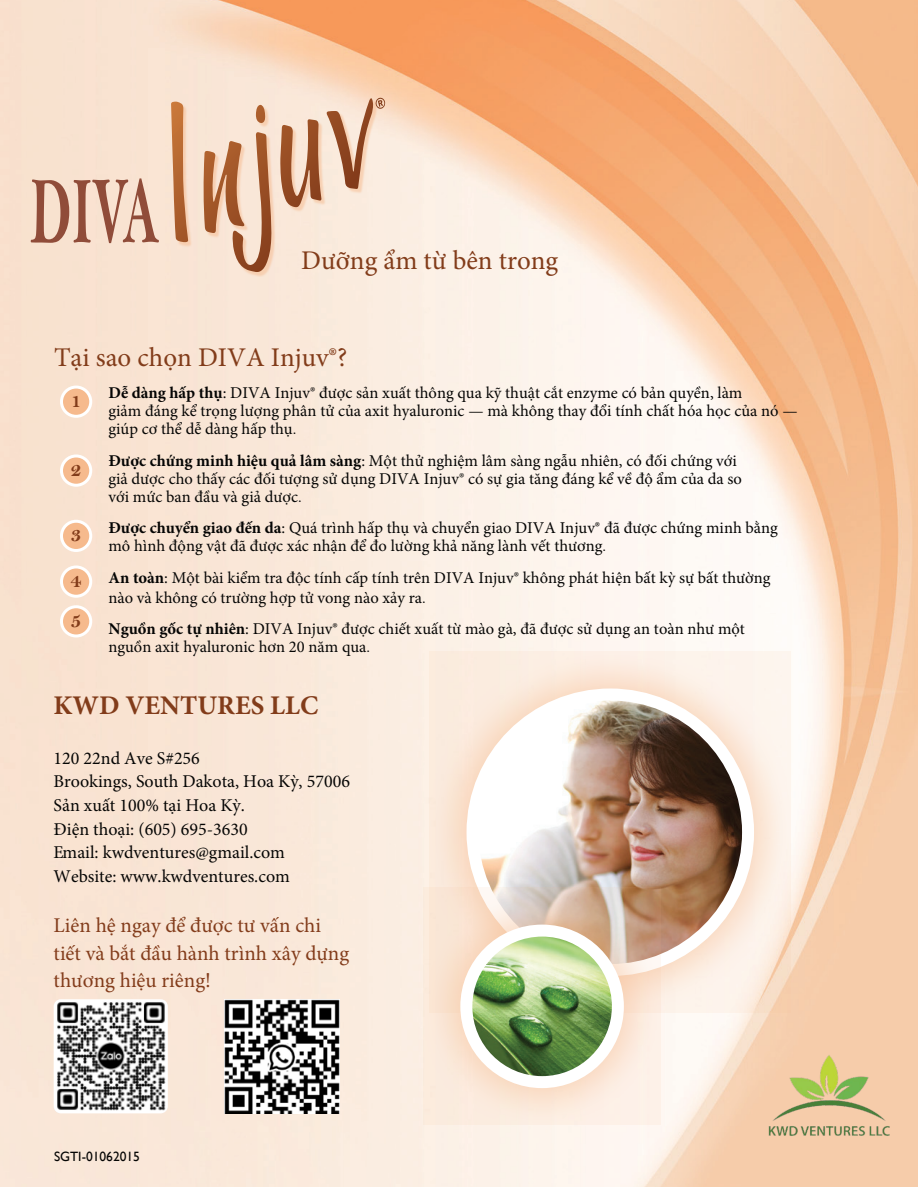
<style>
.page{position:relative;width:918px;height:1188px;background:#fff}
.page>*{position:absolute;margin:0;border:0;box-sizing:border-box;transform-origin:0 0}
.t1{font:95.7px "Bell MT Bold";color:#904c39;scale:.55 1}
.t2{font:27px "Minion Pro";color:#823c1a}
.t3{font:700 27px "Minion Pro";color:#823c1a}
.t4{font:21px/27.6px "Minion Pro";color:#833c1b}
.t5{font:21px/45.8px "Bell MT Bold";color:#823c1a}
.t6{font:18px/23.7px "Minion Pro";color:#050504}
.t7{font:16.5px/18.1px "Minion Pro";color:#050504}
.t8{font:13.5px "Gill Sans";color:#050504}
.s1{font-weight:700}
.s2{font-family:"Bell"}
</style>
<div class="page">
<img style="left:0;top:0;width:918px;height:1186px">
<svg style="left:429px;top:651px;width:362px;height:362px;background:#fbecdf"></svg>
<img style="left:473px;top:694px;width:274px;height:276px">
<div style="left:467px;top:689px;width:287px;height:287px;border:12px solid #fff;border-radius:50%"></div>
<svg style="left:424px;top:888px;width:237px;height:237px;background:#f0dbcb"></svg>
<img style="left:466px;top:931px;width:152px;height:151px;border-radius:76px">
<div style="left:460px;top:925px;width:164px;height:163px;border:12px solid #fff;border-radius:50%"></div>
<div style="left:62px;top:387px;width:29px;height:29px;background:#f6ba8d;border-radius:50%"></div>
<div style="left:60px;top:386px;width:32px;height:32px;border:3px solid #fff;border-radius:50%"></div>
<div style="left:62px;top:456px;width:29px;height:29px;background:#f6ba8d;border-radius:50%"></div>
<div style="left:60px;top:454px;width:32px;height:33px;border:3px solid #fff;border-radius:50%"></div>
<div style="left:62px;top:521px;width:29px;height:29px;background:#f6ba8d;border-radius:50%"></div>
<div style="left:60px;top:520px;width:32px;height:32px;border:3px solid #fff;border-radius:50%"></div>
<div style="left:62px;top:567px;width:29px;height:29px;background:#f6ba8d;border-radius:50%"></div>
<div style="left:60px;top:566px;width:32px;height:32px;border:3px solid #fff;border-radius:50%"></div>
<div style="left:62px;top:607px;width:29px;height:29px;background:#f6ba8d;border-radius:50%"></div>
<div style="left:60px;top:605px;width:32px;height:33px;border:3px solid #fff;border-radius:50%"></div>
<img style="left:225px;top:1000px;width:114px;height:114px">
<img style="left:54px;top:999px;width:114px;height:114px">
<img style="left:163px;top:89px;width:226px;height:187px">
<svg style="left:171px;top:98px;width:214px;height:174px;background:#e3c3ac"></svg>
<img style="left:745px;top:1030px;width:168px;height:156px">
<h1 class="t1" style="left:31px;top:154px;width:235px">DIVA</h1>
<h2 class="t2" style="left:301px;top:242px;width:259px">Dưỡng ẩm từ bên trong</h2>
<h2 class="t2" style="left:54px;top:339px;width:295px">Tại sao chọn DIVA Injuv®?</h2>
<p class="t5" style="left:71px;top:378px;width:13px">1</p>
<p class="t7" style="left:108px;top:384px;width:691px"><span class="s1">Dễ dàng hấp thụ</span>: DIVA Injuv® được sản xuất thông qua kỹ thuật cắt enzyme có bản quyền, làm<br>giảm đáng kể trọng lượng phân tử của axit hyaluronic — mà không thay đổi tính chất hóa học của nó — giúp cơ thể dễ dàng hấp thụ<span class="s2">.</span></p>
<p class="t7" style="left:108px;top:452px;width:635px"><span class="s1">Được chứng minh hiệu quả lâm sàng</span>: Một thử nghiệm lâm sàng ngẫu nhiên, có đối chứng với giả dược cho thấy các đối tượng sử dụng DIVA Injuv® có sự gia tăng đáng kể về độ ẩm của da so với mức ban đầu và giả dược<span class="s2">.</span></p>
<p class="t7" style="left:108px;top:519px;width:671px"><span class="s1">Được chuyển giao đến da</span>: Quá trình hấp thụ và chuyển giao DIVA Injuv® đã được chứng minh bằng mô hình động vật đã được xác nhận để đo lường khả năng lành vết thương<span class="s2">.</span></p>
<p class="t7" style="left:108px;top:568px;width:664px;line-height:20px"><span class="s1">An toàn</span>: Một bài kiểm tra độc tính cấp tính trên DIVA Injuv® không phát hiện bất kỳ sự bất thường nào và không có trường hợp tử vong nào xảy ra<span class="s2">.</span></p>
<p class="t7" style="left:108px;top:620px;width:638px"><span class="s1">Nguồn gốc tự nhiên</span>: DIVA Injuv® được chiết xuất từ mào gà, đã được sử dụng an toàn như một nguồn axit hyaluronic hơn 20 năm qua<span class="s2">.</span></p>
<p class="t5" style="left:71px;top:446px;width:13px">2</p>
<p class="t5" style="left:71px;top:512px;width:13px">3<br>4</p>
<p class="t5" style="left:71px;top:597px;width:13px">5</p>
<h2 class="t3" style="left:54px;top:686px;width:266px">KWD VENTURES LLC</h2>
<p class="t6" style="left:54px;top:746px;width:298px">120 22nd Ave S#256<br>Brookings, South Dakota, Hoa Kỳ, 57006<br>Sản xuất 100% tại Hoa Kỳ.<br>Điện thoại: (605) 695-3630<br>Email: kwdventures@gmail.com<br>Website: www.kwdventures.com</p>
<p class="t4" style="left:54px;top:911px;width:297px">Liên hệ ngay để được tư vấn chi tiết và bắt đầu hành trình xây dựng thương hiệu riêng!</p>
<p class="t8" style="left:54px;top:1148px;width:88px">SGTI-01062015</p>
</div>
